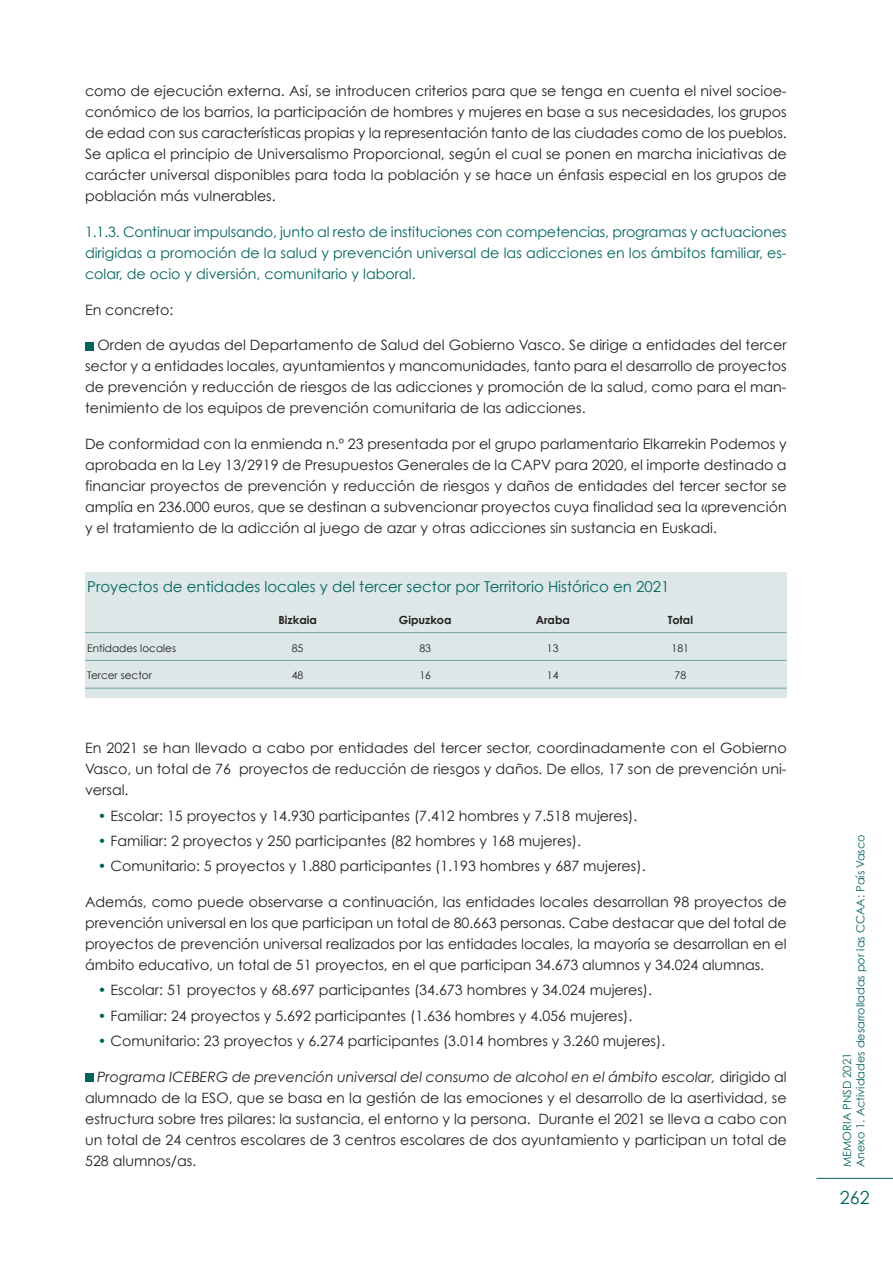
<style>
.page{position:relative;width:893px;height:1263px;background:#fff}
.page>*{position:absolute;margin:0;border:0;box-sizing:border-box;transform-origin:0 0}
.t1{font:18px "Century Gothic";color:#00645e}
.t2{font:15px "Century Gothic";color:#00645e}
.t3{font:14.25px/21px "Century Gothic";color:#231f20;text-align:justify}
.t4{font:14.25px/21px "Century Gothic";color:#00645e;text-align:justify}
.t5{font:11.25px/13.5px "Century Gothic";color:#00645e}
.t6{font:700 11.25px "Century Gothic";color:#231f20}
.t7{font:10.5px "Century Gothic";color:#231f20}
.s1{color:#00645e}
.s2{font-style:italic}
</style>
<div class="page">
<div style="left:85px;top:342px;width:9px;height:8px;background:#00645e"></div>
<hr style="left:816px;top:1178px;width:77px;height:1px;background:#00645e">
<div style="left:85px;top:572px;width:702px;height:125px;background:#dde7e7"></div>
<hr style="left:85px;top:632px;width:702px;height:1px;background:#71a2a0">
<hr style="left:85px;top:660px;width:702px;height:1px;background:#71a2a0">
<hr style="left:85px;top:688px;width:702px;height:1px;background:#71a2a0">
<div style="left:85px;top:1073px;width:9px;height:9px;background:#00645e"></div>
<p class="t3" style="left:85px;top:80px;width:703px">como de ejecución externa. Así, se introducen criterios para que se tenga en cuenta el nivel socioe&shy;conómico de los barrios, la participación de hombres y mujeres en base a sus necesidades, los grupos de edad con sus características propias y la representación tanto de las ciudades como de los pueblos.<br>Se aplica el principio de Universalismo Proporcional, según el cual se ponen en marcha iniciativas de carácter universal disponibles para toda la población y se hace un énfasis especial en los grupos de población más vulnerables.</p>
<p class="t4" style="left:85px;top:221px;width:703px">1.1.3. Continuar impulsando, junto al resto de instituciones con competencias, programas y actuaciones dirigidas a promoción de la salud y prevención universal de las adicciones en los ámbitos familiar, es&shy;colar, de ocio y diversión, comunitario y laboral.</p>
<p class="t3" style="left:85px;top:298px;width:90px">En concreto:</p>
<p class="t3" style="left:85px;top:334px;width:703px;text-indent:13px">Orden de ayudas del Departamento de Salud del Gobierno Vasco. Se dirige a entidades del tercer sector y a entidades locales, ayuntamientos y mancomunidades, tanto para el desarrollo de proyectos de prevención y reducción de riesgos de las adicciones y promoción de la salud, como para el man&shy;tenimiento de los equipos de prevención comunitaria de las adicciones.</p>
<p class="t3" style="left:85px;top:433px;width:703px">De conformidad con la enmienda n.º 23 presentada por el grupo parlamentario Elkarrekin Podemos y aprobada en la Ley 13/2919 de Presupuestos Generales de la CAPV para 2020, el importe destinado a financiar proyectos de prevención y reducción de riesgos y daños de entidades del tercer sector se amplía en 236.000 euros, que se destinan a subvencionar proyectos cuya finalidad sea la «prevención y el tratamiento de la adicción al juego de azar y otras adicciones sin sustancia en Euskadi.</p>
<p class="t2" style="left:87px;top:577px;width:584px">Proyectos de entidades locales y del tercer sector por Territorio Histórico en 2021</p>
<p class="t6" style="left:278px;top:612px;width:40px">Bizkaia</p>
<p class="t6" style="left:399px;top:612px;width:54px">Gipuzkoa</p>
<p class="t6" style="left:536px;top:612px;width:36px">araba</p>
<p class="t6" style="left:668px;top:612px;width:27px">Total</p>
<p class="t7" style="left:87px;top:641px;width:91px">Entidades locales</p>
<p class="t7" style="left:292px;top:641px;width:13px">85</p>
<p class="t7" style="left:419px;top:641px;width:13px">83</p>
<p class="t7" style="left:547px;top:641px;width:13px">13</p>
<p class="t7" style="left:672px;top:641px;width:19px">181</p>
<p class="t7" style="left:87px;top:669px;width:66px">Tercer sector</p>
<p class="t7" style="left:292px;top:669px;width:13px">48</p>
<p class="t7" style="left:419px;top:669px;width:13px">16</p>
<p class="t7" style="left:547px;top:669px;width:13px">14</p>
<p class="t7" style="left:674px;top:669px;width:13px">78</p>
<p class="t3" style="left:85px;top:737px;width:703px">En 2021 se han llevado a cabo por entidades del tercer sector, coordinadamente con el Gobierno Vasco, un total de 76 proyectos de reducción de riesgos y daños. De ellos, 17 son de prevención uni&shy;versal.</p>
<p class="t3" style="left:98px;top:804px;width:541px"><span class="s1">•</span> Escolar: 15 proyectos y 14.930 participantes (7.412 hombres y 7.518 mujeres).</p>
<p class="t3" style="left:98px;top:830px;width:485px"><span class="s1">•</span> Familiar: 2 proyectos y 250 participantes (82 hombres y 168 mujeres).</p>
<p class="t3" style="left:98px;top:855px;width:549px"><span class="s1">•</span> Comunitario: 5 proyectos y 1.880 participantes (1.193 hombres y 687 mujeres).</p>
<p class="t3" style="left:85px;top:891px;width:703px">Además, como puede observarse a continuación, las entidades locales desarrollan 98 proyectos de prevención universal en los que participan un total de 80.663 personas. Cabe destacar que del total de proyectos de prevención universal realizados por las entidades locales, la mayoría se desarrollan en el ámbito educativo, un total de 51 proyectos, en el que participan 34.673 alumnos y 34.024 alumnas.</p>
<p class="t3" style="left:98px;top:979px;width:556px"><span class="s1">•</span> Escolar: 51 proyectos y 68.697 participantes (34.673 hombres y 34.024 mujeres).</p>
<p class="t3" style="left:98px;top:1004px;width:536px"><span class="s1">•</span> Familiar: 24 proyectos y 5.692 participantes (1.636 hombres y 4.056 mujeres).</p>
<p class="t3" style="left:98px;top:1030px;width:569px"><span class="s1">•</span> Comunitario: 23 proyectos y 6.274 participantes (3.014 hombres y 3.260 mujeres).</p>
<p class="t3" style="left:85px;top:1065px;width:703px;text-indent:12px"><span class="s2">Programa ICEBERG de prevención universal del consumo de alcohol en el ámbito escolar,</span> dirigido al alumnado de la ESO, que se basa en la gestión de las emociones y el desarrollo de la asertividad, se estructura sobre tres pilares: la sustancia, el entorno y la persona. Durante el 2021 se lleva a cabo con un total de 24 centros escolares de 3 centros escolares de dos ayuntamiento y participan un total de 528 alumnos/as.</p>
<p class="t5" style="left:840px;top:1167px;width:334px;rotate:-90deg">MEMORIA PNSD 2021<br>Anexo 1. Actividades desarrolladas por las CCAA: País Vasco</p>
<p class="t1" style="left:840px;top:1186px;width:31px">262</p>
</div>
